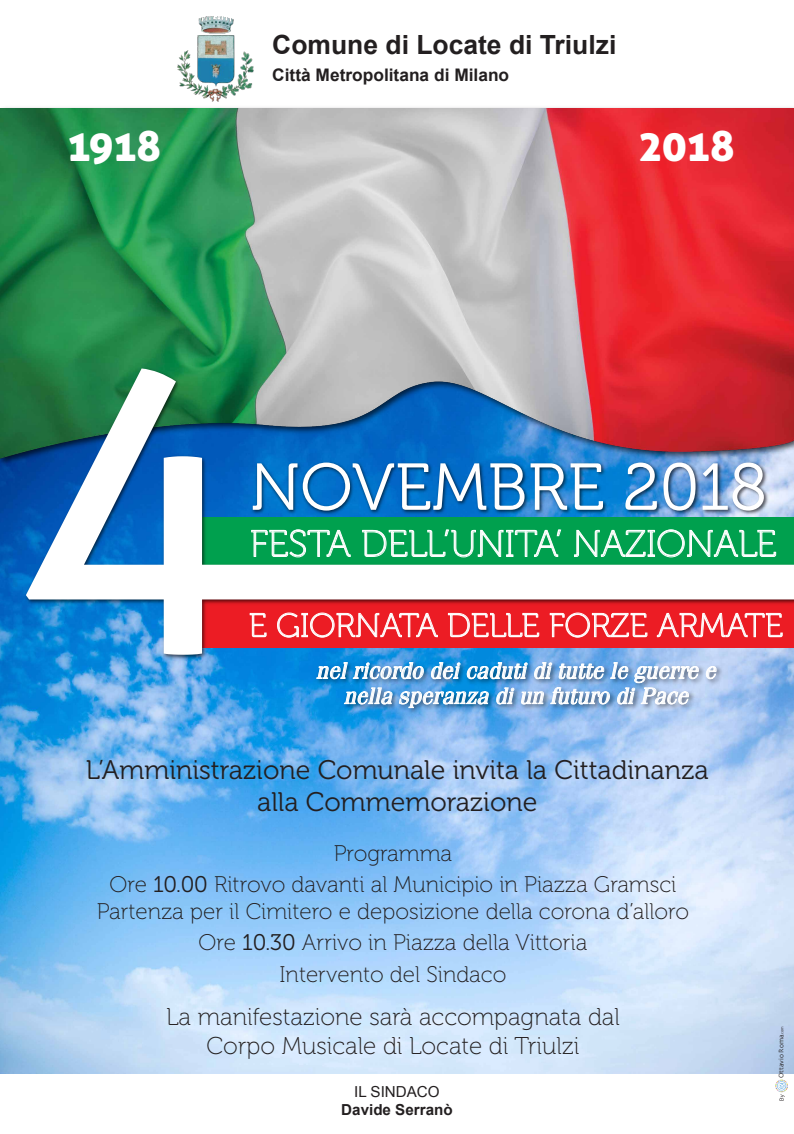
<style>
.page{position:relative;width:794px;height:1134px;background:#fff}
.page>*{position:absolute;margin:0;border:0;box-sizing:border-box;transform-origin:0 0}
.t1{font:66.08px "Museo 300";color:#fff}
.t2{font:42.4px "Aller Display";color:#fff}
.t3{font:37.2px "Museo 100";color:#fff}
.t4{font:33.24px "Museo 100";color:#fff}
.t5{font:26.8px/32.2px "Museo 300";color:#231f20;text-align:center}
.t6{font:700 26.44px "Arial";color:#231f20}
.t7{font:24.28px/29.2px "Museo 100";color:#231f20;text-align:center}
.t8{font:italic 22.8px/25.2px "Fenice Std";color:#fff;text-align:center}
.t9{font:22.56px/31.2px "Museo 100";color:#231f20;text-align:center}
.t10{font:700 17.32px "Arial";color:#231f20}
.t11{font:700 15.16px "Arial";color:#231f20}
.t12{font:15.16px "Arial";color:#231f20}
.t13{font:6.92px "Skia Regular 1 1";color:#231f20}
.s1{font-family:"Museo 300"}
.s2{font-size:4.04px}
</style>
<div class="page">
<img style="left:0;top:510px;width:794px;height:563px">
<img style="left:197px;top:16px;width:38px;height:33px">
<svg style="left:775px;top:1080px;width:13px;height:21px"></svg>
<img style="left:0;top:49px;width:794px;height:461px">
<img style="left:0;top:109px;width:794px;height:349px">
<img style="left:22px;top:365px;width:772px;height:297px">
<svg style="left:26px;top:368px;width:768px;height:287px"></svg>
<img style="left:247px;top:450px;width:526px;height:82px">
<svg style="left:251px;top:530px;width:100px;height:27px;background:#38b575"></svg>
<svg style="left:362px;top:530px;width:199px;height:27px;background:#35b372"></svg>
<svg style="left:574px;top:530px;width:202px;height:27px;background:#38b475"></svg>
<svg style="left:250px;top:613px;width:16px;height:24px"></svg>
<svg style="left:277px;top:613px;width:161px;height:24px;background:#f05359"></svg>
<svg style="left:448px;top:613px;width:91px;height:24px;background:#f0545a"></svg>
<svg style="left:550px;top:613px;width:97px;height:24px;background:#f0575d"></svg>
<svg style="left:657px;top:613px;width:125px;height:24px;background:#f0555b"></svg>
<img style="left:311px;top:655px;width:414px;height:64px">
<svg style="left:705px;top:666px;width:11px;height:13px"></svg>
<img style="left:316px;top:662px;width:383px;height:46px">
<p class="t6" style="left:272px;top:27px;width:345px">Comune di Locate di Triulzi</p>
<p class="t10" style="left:272px;top:63px;width:238px">Città Metropolitana di Milano</p>
<h2 class="t2" style="left:68px;top:118px;width:95px">1918</h2>
<h2 class="t2" style="left:639px;top:118px;width:97px">2018</h2>
<h1 class="t1" style="left:250px;top:451px;width:518px">NOVEMBRE 2018</h1>
<h3 class="t3" style="left:250px;top:524px;width:528px">FESTA DELL’UNITA’ NAZIONALE</h3>
<h3 class="t4" style="left:249px;top:608px;width:536px">E GIORNATA DELLE FORZE ARMATE</h3>
<p class="t8" style="left:316px;top:658px;width:401px">nel ricordo dei caduti di tutte le guerre e nella speranza di un futuro di Pace</p>
<p class="t5" style="left:86px;top:754px;width:624px">L’Amministrazione Comunale invita la Cittadinanza alla Commemorazione</p>
<p class="t9" style="left:109px;top:838px;width:568px">Programma<br>Ore <span class="s1">10.00</span> Ritrovo davanti al Municipio in Piazza Gramsci</p>
<p class="t9" style="left:97px;top:896px;width:594px">Partenza per il Cimitero e deposizione della corona d’alloro<br>Ore <span class="s1">10.30</span> Arrivo in Piazza della Vittoria<br>Intervento del Sindaco</p>
<p class="t7" style="left:166px;top:1002px;width:455px">La manifestazione sarà accompagnata dal<br>Corpo Musicale di Locate di Triulzi</p>
<p class="t12" style="left:354px;top:1082px;width:87px">IL SINDACO</p>
<p class="t11" style="left:341px;top:1100px;width:113px">Davide Serranò</p>
<p class="t13" style="left:777px;top:1078px;width:54px;rotate:-90deg">Ottavio Roma<span class="s2">.com</span></p>
</div>
